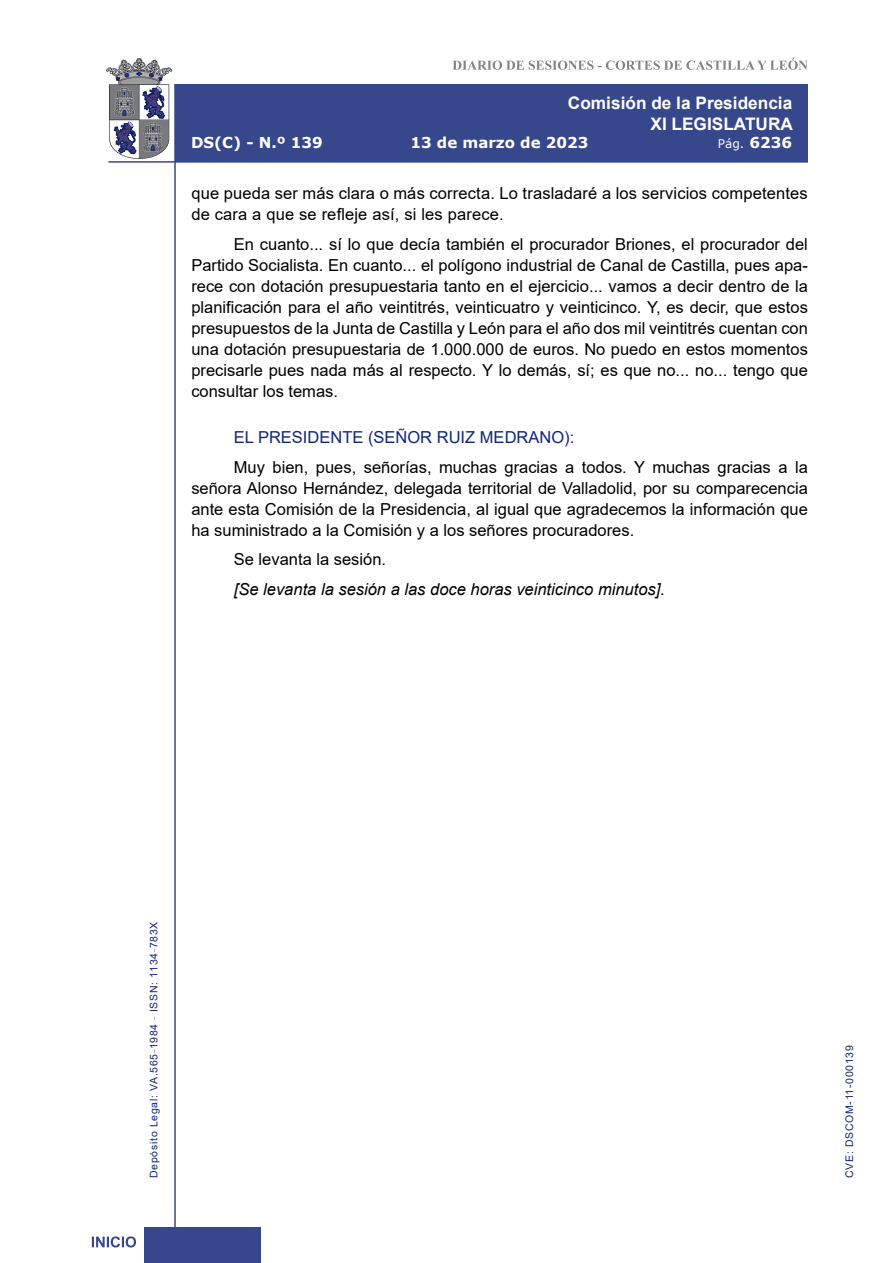
<style>
.page{position:relative;width:893px;height:1263px;background:#fff}
.page>*{position:absolute;margin:0;border:0;box-sizing:border-box;transform-origin:0 0}
.t1{font:700 17.25px/20.7px "Arial";color:#fff;text-align:right}
.t2{font:16.5px/21px "Arial";color:#000;text-align:justify}
.t3{font:italic 16.5px "Arial";color:#000}
.Orador{font:16.5px "Arial";color:#122678}
.t4{font:700 15px "Verdana";color:#fff}
.t5{font:12px "Verdana";color:#fff}
.t6{font:10.5px "Arial";letter-spacing:.065em;color:#122678}
.s1{font-weight:700;font-size:15px}
</style>
<div class="page">
<svg style="left:452px;top:58px;width:356px;height:12px"></svg>
<hr style="left:174px;top:84px;width:2px;height:1179px;background:#36478c">
<div style="left:144px;top:1227px;width:117px;height:36px;background:#36478c"></div>
<div style="left:175px;top:84px;width:633px;height:78px;background:#36478c"></div>
<hr style="left:108px;top:161px;width:700px;height:2px;background:#36478c">
<svg style="left:92px;top:1236px;width:44px;height:11px"></svg>
<svg style="left:106px;top:58px;width:66px;height:101px"></svg>
<p class="t1" style="left:568px;top:93px;width:226px">Comisión de la Presidencia<br>XI LEGISLATURA</p>
<p class="t4" style="left:191px;top:132px;width:133px">DS(C) - N.º 139</p>
<p class="t4" style="left:410px;top:132px;width:180px">13 de marzo de 2023</p>
<p class="t5" style="left:718px;top:135px;width:76px">Pág. <span class="s1">6236</span></p>
<p class="t2" style="left:191px;top:183px;width:618px">que pueda ser más clara o más correcta. Lo trasladaré a los servicios competentes de cara a que se refleje así, si les parece.</p>
<p class="t2" style="left:191px;top:234px;width:618px;text-indent:43px">En cuanto... sí lo que decía también el procurador Briones, el procurador del Partido Socialista. En cuanto... el polígono industrial de Canal de Castilla, pues apa&shy;rece con dotación presupuestaria tanto en el ejercicio... vamos a decir dentro de la planificación para el año veintitrés, veinticuatro y veinticinco. Y, es decir, que estos presupuestos de la Junta de Castilla y León para el año dos mil veintitrés cuentan con una dotación presupuestaria de 1.000.000 de euros. No puedo en estos momentos precisarle pues nada más al respecto. Y lo demás, sí; es que no... no... tengo que consultar los temas.</p>
<p class="Orador" style="left:234px;top:426px;width:342px">EL PRESIDENTE (SEÑOR RUIZ MEDRANO):</p>
<p class="t2" style="left:191px;top:457px;width:618px;text-indent:43px">Muy bien, pues, señorías, muchas gracias a todos. Y muchas gracias a la señora Alonso Hernández, delegada territorial de Valladolid, por su comparecencia ante esta Comisión de la Presidencia, al igual que agradecemos la información que ha suministrado a la Comisión y a los señores procuradores.</p>
<p class="t2" style="left:234px;top:549px;width:154px">Se levanta la sesión.</p>
<p class="t3" style="left:234px;top:578px;width:433px">[Se levanta la sesión a las doce horas veinticinco minutos].</p>
<p class="t6" style="left:146px;top:1178px;width:258px;rotate:-90deg">Depósito Legal: VA.565<sup>_</sup>1984 <sup>_</sup> ISSN: 1134<sup>_</sup>783X</p>
<p class="t6" style="left:842px;top:1178px;width:134px;rotate:-90deg">CVE: DSCOM-11-000139</p>
</div>
